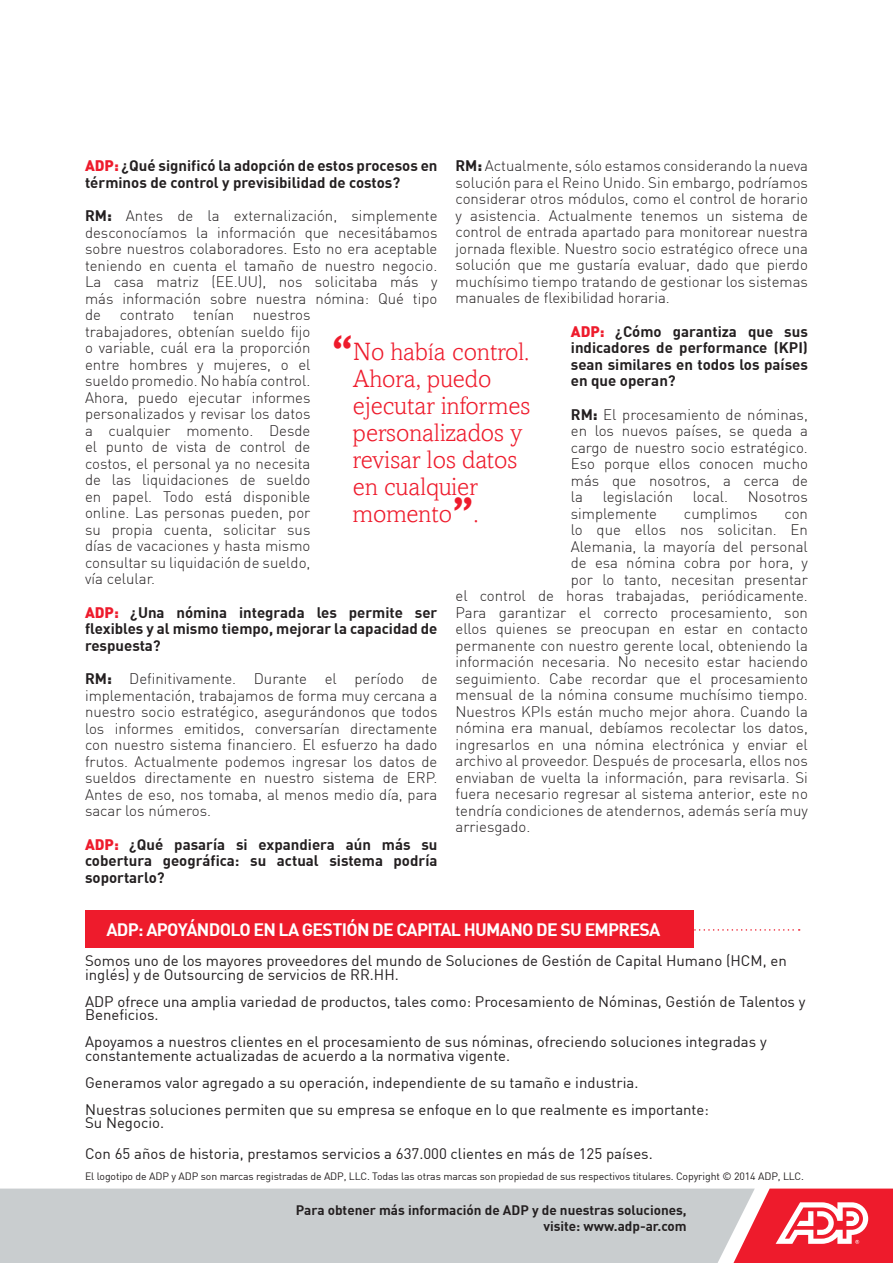
<style>
.page{position:relative;width:893px;height:1263px;background:#fff}
.page>*{position:absolute;margin:0;border:0;box-sizing:border-box;transform-origin:0 0}
.uitlichter_2{font:300 25.05px/27px "Amasis";color:#ee1b2c}
.red_box{font:700 17.7px "DIN";letter-spacing:-.04em;color:#fff}
.brood{font:300 15px/16.5px "DIN";color:#231f20;text-align:justify}
.brood-2{font:15px/13.5px "DIN";color:#231f20}
.brood-3{font:700 15px/16.5px "DIN";color:#231f20;text-align:justify}
.t1{font:700 13.5px/16.2px "DIN";color:#231f20;text-align:right}
.t2{font:10.5px "DIN";letter-spacing:-.01em;color:#231f20}
.s1{font-weight:900;color:#ee1b2c}
.s2{font-weight:700}
.s3{font-weight:900}
.s4{font-weight:900;font-size:34.5px}
</style>
<div class="page">
<div style="left:0;top:1188px;width:733px;height:75px;background:#c9cdcf"></div>
<svg style="left:733px;top:1188px;width:160px;height:75px"></svg>
<svg style="left:693px;top:929px;width:107px;height:2px"></svg>
<div style="left:85px;top:910px;width:608px;height:38px;background:#ee1b2c"></div>
<p class="brood-3" style="left:85px;top:157px;width:354px"><span class="s1">ADP:</span> ¿Qué significó la adopción de estos procesos en términos de control y previsibilidad de costos?</p>
<p class="brood" style="left:85px;top:207px;width:354px;text-align:left"><span class="s2">RM</span><span class="s3">:</span> Antes de la externalización, simplemente desconocíamos la información que necesitábamos sobre nuestros colaboradores. Esto no era aceptable teniendo en cuenta el tamaño de nuestro negocio.<br>La casa matriz (EE.UU), nos solicitaba más y más información sobre nuestra nómina: Qué tipo de contrato tenían nuestros<br>trabajadores, obtenían sueldo fijo<br>o variable, cuál era la proporción<br>entre hombres y mujeres, o el<br>sueldo promedio. No había control.<br>Ahora, puedo ejecutar informes<br>personalizados y revisar los datos<br>a cualquier momento. Desde<br>el punto de vista de control de<br>costos, el personal ya no necesita<br>de las liquidaciones de sueldo<br>en papel. Todo está disponible<br>online. Las personas pueden, por<br>su propia cuenta, solicitar sus<br>días de vacaciones y hasta mismo<br>consultar su liquidación de sueldo,<br>vía celular.</p>
<p class="brood-3" style="left:85px;top:603px;width:354px"><span class="s1">ADP:</span> ¿Una nómina integrada les permite ser flexibles y al mismo tiempo, mejorar la capacidad de respuesta?</p>
<p class="brood" style="left:85px;top:670px;width:354px"><span class="s2">RM</span><span class="s3">:</span> Definitivamente. Durante el período de implementación, trabajamos de forma muy cercana a nuestro socio estratégico, asegurándonos que todos los informes emitidos, conversarían directamente con nuestro sistema financiero. El esfuerzo ha dado frutos. Actualmente podemos ingresar los datos de sueldos directamente en nuestro sistema de ERP.<br>Antes de eso, nos tomaba, al menos medio día, para sacar los números.</p>
<p class="brood-3" style="left:85px;top:835px;width:354px"><span class="s1">ADP:</span> ¿Qué pasaría si expandiera aún más su cobertura geográfica: su actual sistema podría soportarlo?</p>
<p class="brood" style="left:455px;top:157px;width:354px"><span class="s2">RM</span><span class="s3">:</span> Actualmente, sólo estamos considerando la nueva solución para el Reino Unido. Sin embargo, podríamos considerar otros módulos, como el control de horario y asistencia. Actualmente tenemos un sistema de control de entrada apartado para monitorear nuestra jornada flexible. Nuestro socio estratégico ofrece una solución que me gustaría evaluar, dado que pierdo muchísimo tiempo tratando de gestionar los sistemas manuales de flexibilidad horaria.</p>
<p class="brood-3" style="left:571px;top:322px;width:239px"><span class="s1">ADP:</span> ¿Cómo garantiza que sus indicadores de performance (KPI) sean similares en todos los países en que operan?</p>
<p class="brood" style="left:571px;top:406px;width:239px"><span class="s2">RM</span><span class="s3">:</span> El procesamiento de nóminas, en los nuevos países, se queda a cargo de nuestro socio estratégico.<br>Eso porque ellos conocen mucho más que nosotros, a cerca de la</p>
<p class="uitlichter_2" style="left:353px;top:338px;width:179px;text-indent:-21px"><span class="s4">“</span>No había control.<br>Ahora, puedo ejecutar informes personalizados y revisar los datos en cualquier momento<span class="s4">”</span>.</p>
<p class="brood" style="left:603px;top:488px;width:72px">legislación</p>
<p class="brood" style="left:693px;top:488px;width:37px">local.</p>
<p class="brood" style="left:748px;top:488px;width:62px">Nosotros</p>
<p class="brood" style="left:571px;top:505px;width:88px">simplemente</p>
<p class="brood" style="left:684px;top:505px;width:75px">cumplimos</p>
<p class="brood" style="left:784px;top:505px;width:25px">con</p>
<p class="brood" style="left:571px;top:521px;width:239px">lo que ellos nos solicitan. En</p>
<p class="brood" style="left:571px;top:538px;width:239px">Alemania, la mayoría del personal</p>
<p class="brood" style="left:571px;top:554px;width:239px">de esa nómina cobra por hora, y</p>
<p class="brood" style="left:571px;top:571px;width:239px">por lo tanto, necesitan presentar</p>
<p class="brood" style="left:455px;top:587px;width:354px">el control de horas trabajadas, periódicamente.</p>
<p class="brood" style="left:455px;top:604px;width:354px">Para garantizar el correcto procesamiento, son</p>
<p class="brood" style="left:455px;top:620px;width:354px">ellos quienes se preocupan en estar en contacto</p>
<p class="brood" style="left:455px;top:637px;width:354px">permanente con nuestro gerente local, obteniendo la</p>
<p class="brood" style="left:455px;top:653px;width:354px">información necesaria. No necesito estar haciendo</p>
<p class="brood" style="left:455px;top:670px;width:354px">seguimiento. Cabe recordar que el procesamiento</p>
<p class="brood" style="left:455px;top:686px;width:354px">mensual de la nómina consume muchísimo tiempo.</p>
<p class="brood" style="left:455px;top:703px;width:354px">Nuestros KPIs están mucho mejor ahora. Cuando la</p>
<p class="brood" style="left:455px;top:719px;width:354px">nómina era manual, debíamos recolectar los datos,</p>
<p class="brood" style="left:455px;top:736px;width:354px">ingresarlos en una nómina electrónica y enviar el</p>
<p class="brood" style="left:455px;top:752px;width:354px">archivo al proveedor. Después de procesarla, ellos nos</p>
<p class="brood" style="left:455px;top:769px;width:354px">enviaban de vuelta la información, para revisarla. Si</p>
<p class="brood" style="left:455px;top:785px;width:354px">fuera necesario regresar al sistema anterior, este no</p>
<p class="brood" style="left:455px;top:802px;width:354px">tendría condiciones de atendernos, además sería muy</p>
<p class="brood" style="left:455px;top:818px;width:76px">arriesgado.</p>
<p class="red_box" style="left:106px;top:918px;width:555px">ADP: APOYÁNDOLO EN LA GESTIÓN DE CAPITAL HUMANO DE SU EMPRESA</p>
<p class="brood-2" style="left:85px;top:954px;width:703px">Somos uno de los mayores proveedores del mundo de Soluciones de Gestión de Capital Humano (HCM, en inglés) y de Outsourcing de servicios de RR.HH.</p>
<p class="brood-2" style="left:85px;top:994px;width:722px">ADP ofrece una amplia variedad de productos, tales como: Procesamiento de Nóminas, Gestión de Talentos y<br>Beneficios.</p>
<p class="brood-2" style="left:85px;top:1035px;width:683px">Apoyamos a nuestros clientes en el procesamiento de sus nóminas, ofreciendo soluciones integradas y constantemente actualizadas de acuerdo a la normativa vigente.</p>
<p class="brood-2" style="left:85px;top:1069px;width:625px;line-height:27px">Generamos valor agregado a su operación, independiente de su tamaño e industria.<br>Nuestras soluciones permiten que su empresa se enfoque en lo que realmente es importante:</p>
<p class="brood-2" style="left:85px;top:1116px;width:81px">Su Negocio.</p>
<p class="brood-2" style="left:85px;top:1146px;width:569px">Con 65 años de historia, prestamos servicios a 637.000 clientes en más de 125 países.</p>
<p class="t2" style="left:85px;top:1169px;width:720px">El logotipo de ADP y ADP son marcas registradas de ADP, LLC. Todas las otras marcas son propiedad de sus respectivos titulares. Copyright © 2014 ADP, LLC.</p>
<p class="t1" style="left:296px;top:1201px;width:392px">Para obtener más información de ADP y de nuestras soluciones, visite: www.adp-ar.com</p>
</div>
